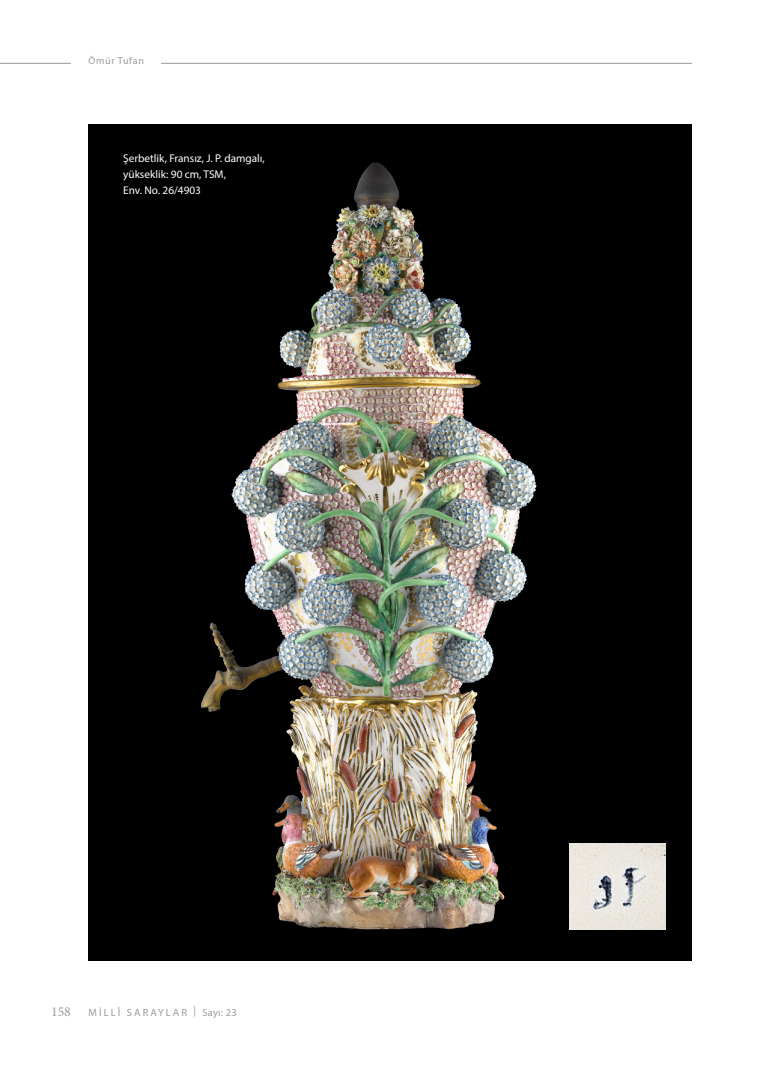
<style>
.page{position:relative;width:780px;height:1081px;background:#fff}
.page>*{position:absolute;margin:0;border:0;box-sizing:border-box;transform-origin:0 0}
.t1{font:13.75px "Minion Pro";color:#9c9b9b}
.t2{font:11.25px/16.2px "Myriad Pro";color:#fff}
.t3{font:10.5px "Myriad Pro";letter-spacing:.2em;color:#9c9b9b}
.t4{font:10px "Myriad Pro";letter-spacing:.07em;color:#9c9b9b}
</style>
<div class="page">
<hr style="left:161px;top:63px;width:531px;height:1px;background:#9c9b9b">
<hr style="left:0;top:63px;width:71px;height:1px;background:#9c9b9b">
<img style="left:89px;top:124px;width:603px;height:836px">
<img style="left:569px;top:843px;width:96px;height:87px">
<p class="t4" style="left:89px;top:54px;width:57px">Ömür Tufan</p>
<p class="t2" style="left:123px;top:150px;width:143px">Şerbetlik, Fransız, J. P. damgalı, yükseklik: 90 cm, TSM,<br>Env. No. 26/4903</p>
<p class="t1" style="left:51px;top:1003px;width:21px">158</p>
<p class="t3" style="left:89px;top:1006px;width:150px">MİLLÎ SARAYLAR | Sayı: 23</p>
</div>
